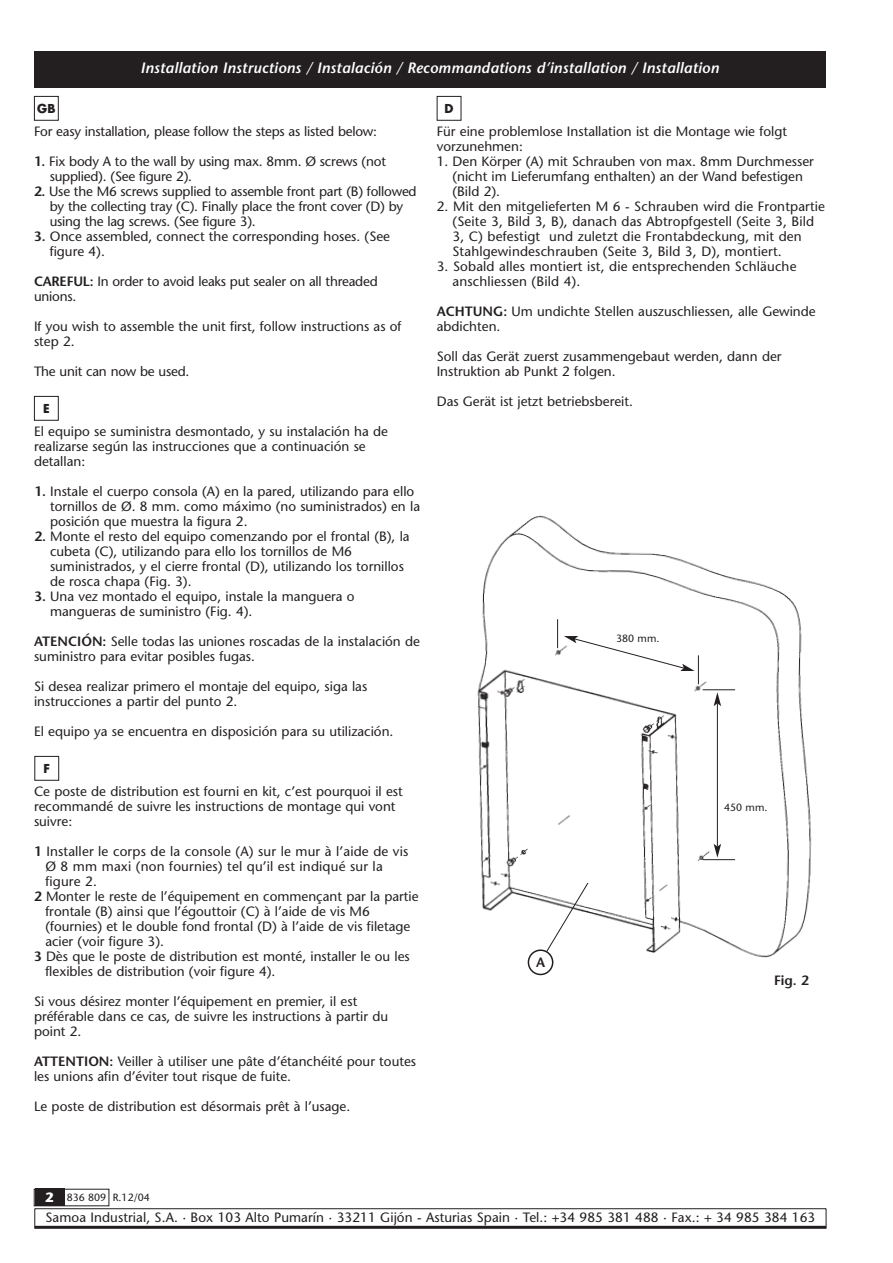
<style>
.page{position:relative;width:893px;height:1263px;background:#fff}
.page>*{position:absolute;margin:0;border:0;box-sizing:border-box;transform-origin:0 0}
.t1{font:italic 600 15px "Stone Sans";letter-spacing:.01em;color:#fff}
.t2{font:13.5px/15px "Stone Sans";color:#231f20}
.t3{font:600 13.5px "Stone Sans";color:#231f20}
.t4{font:700 12px "Futura";color:#231f20}
.t5{font:10.5px "Stone Sans";color:#231f20}
.s1{font-weight:600}
.s2{font-weight:700;font-size:13.5px;color:#fff}
</style>
<div class="page">
<img style="left:477px;top:515px;width:335px;height:450px">
<div style="left:35px;top:1189px;width:29px;height:17px;background:#231f20"></div>
<hr style="left:35px;top:1226px;width:791px;height:3px;background:#231f20">
<div style="left:34px;top:1189px;width:75px;height:17px;border:1px solid #231f20"></div>
<hr style="left:35px;top:1208px;width:791px;height:1px;background:#231f20">
<svg style="left:825px;top:1209px;width:1px;height:20px"></svg>
<svg style="left:34px;top:1209px;width:1px;height:20px"></svg>
<div style="left:34px;top:51px;width:791px;height:36px;background:#231f20"></div>
<div style="left:34px;top:96px;width:25px;height:25px;border:1px solid #231f20"></div>
<div style="left:436px;top:96px;width:25px;height:25px;border:1px solid #231f20"></div>
<div style="left:34px;top:396px;width:25px;height:25px;border:1px solid #231f20"></div>
<div style="left:34px;top:756px;width:25px;height:25px;border:1px solid #231f20"></div>
<svg style="left:527px;top:949px;width:26px;height:26px"></svg>
<svg style="left:545px;top:689px;width:190px;height:264px"></svg>
<svg style="left:713px;top:692px;width:8px;height:14px"></svg>
<svg style="left:713px;top:844px;width:8px;height:14px"></svg>
<svg style="left:557px;top:618px;width:142px;height:67px"></svg>
<p class="t4" style="left:37px;top:103px;width:20px">GB</p>
<p class="t1" style="left:140px;top:62px;width:580px">Installation Instructions / Instalación / Recommandations d’installation / Installation</p>
<p class="t4" style="left:444px;top:103px;width:11px">D</p>
<p class="t2" style="left:34px;top:125px;width:344px">For easy installation, please follow the steps as listed below:</p>
<p class="t2" style="left:50px;top:155px;width:338px;text-indent:-16px"><span class="s1">1.</span> Fix body A to the wall by using max. 8mm. Ø screws (not supplied). (See figure 2).</p>
<p class="t2" style="left:50px;top:185px;width:368px;text-indent:-16px"><span class="s1">2.</span> Use the M6 screws supplied to assemble front part (B) followed by the collecting tray (C). Finally place the front cover (D) by using the lag screws. (See figure 3).</p>
<p class="t2" style="left:50px;top:230px;width:342px;text-indent:-16px"><span class="s1">3.</span> Once assembled, connect the corresponding hoses. (See figure 4).</p>
<p class="t2" style="left:34px;top:275px;width:345px"><span class="s1">CAREFUL:</span> In order to avoid leaks put sealer on all threaded unions.</p>
<p class="t2" style="left:34px;top:320px;width:369px">If you wish to assemble the unit first, follow instructions as of step 2.</p>
<p class="t2" style="left:34px;top:365px;width:157px">The unit can now be used.</p>
<p class="t4" style="left:43px;top:403px;width:8px">E</p>
<p class="t2" style="left:34px;top:425px;width:355px">El equipo se suministra desmontado, y su instalación ha de realizarse según las instrucciones que a continuación se detallan:</p>
<p class="t2" style="left:50px;top:485px;width:371px;text-indent:-16px"><span class="s1">1.</span> Instale el cuerpo consola (A) en la pared, utilizando para ello tornillos de Ø. 8 mm. como máximo (no suministrados) en la posición que muestra la figura 2.</p>
<p class="t2" style="left:50px;top:530px;width:361px;text-indent:-16px"><span class="s1">2.</span> Monte el resto del equipo comenzando por el frontal (B), la cubeta (C), utilizando para ello los tornillos de M6 suministrados, y el cierre frontal (D), utilizando los tornillos de rosca chapa (Fig. 3).</p>
<p class="t2" style="left:50px;top:590px;width:306px;text-indent:-16px"><span class="s1">3.</span> Una vez montado el equipo, instale la manguera o mangueras de suministro (Fig. 4).</p>
<p class="t2" style="left:34px;top:635px;width:387px"><span class="s1">ATENCIÓN:</span> Selle todas las uniones roscadas de la instalación de suministro para evitar posibles fugas.</p>
<p class="t2" style="left:34px;top:680px;width:335px">Si desea realizar primero el montaje del equipo, siga las instrucciones a partir del punto 2.</p>
<p class="t2" style="left:34px;top:725px;width:361px">El equipo ya se encuentra en disposición para su utilización.</p>
<p class="t4" style="left:43px;top:763px;width:8px">F</p>
<p class="t2" style="left:34px;top:785px;width:370px">Ce poste de distribution est fourni en kit, c’est pourquoi il est recommandé de suivre les instructions de montage qui vont suivre:</p>
<p class="t2" style="left:34px;top:845px;width:376px"><span class="s1">1</span> Installer le corps de la console (A) sur le mur à l’aide de vis</p>
<p class="t2" style="left:45px;top:860px;width:339px">Ø 8 mm maxi (non fournies) tel qu’il est indiqué sur la</p>
<p class="t2" style="left:45px;top:875px;width:53px">figure 2.</p>
<p class="t2" style="left:34px;top:890px;width:386px"><span class="s1">2</span> Monter le reste de l’équipement en commençant par la partie</p>
<p class="t2" style="left:45px;top:905px;width:326px">frontale (B) ainsi que l’égouttoir (C) à l’aide de vis M6</p>
<p class="t2" style="left:45px;top:920px;width:366px">(fournies) et le double fond frontal (D) à l’aide de vis filetage</p>
<p class="t2" style="left:45px;top:935px;width:120px">acier (voir figure 3).</p>
<p class="t2" style="left:34px;top:950px;width:377px"><span class="s1">3</span> Dès que le poste de distribution est monté, installer le ou les</p>
<p class="t2" style="left:45px;top:965px;width:231px">flexibles de distribution (voir figure 4).</p>
<p class="t2" style="left:34px;top:995px;width:355px">Si vous désirez monter l’équipement en premier, il est préférable dans ce cas, de suivre les instructions à partir du point 2.</p>
<p class="t2" style="left:34px;top:1055px;width:383px"><span class="s1">ATTENTION:</span> Veiller à utiliser une pâte d’étanchéité pour toutes les unions afin d’éviter tout risque de fuite.</p>
<p class="t2" style="left:34px;top:1100px;width:318px">Le poste de distribution est désormais prêt à l’usage.</p>
<p class="t2" style="left:436px;top:125px;width:352px">Für eine problemlose Installation ist die Montage wie folgt vorzunehmen:</p>
<p class="t2" style="left:452px;top:155px;width:363px;text-indent:-16px">1. Den Körper (A) mit Schrauben von max. 8mm Durchmesser (nicht im Lieferumfang enthalten) an der Wand befestigen (Bild 2).</p>
<p class="t2" style="left:452px;top:200px;width:374px;text-indent:-16px">2. Mit den mitgelieferten M 6 - Schrauben wird die Frontpartie (Seite 3, Bild 3, B), danach das Abtropfgestell (Seite 3, Bild 3, C) befestigt und zuletzt die Frontabdeckung, mit den Stahlgewindeschrauben (Seite 3, Bild 3, D), montiert.</p>
<p class="t2" style="left:452px;top:260px;width:345px;text-indent:-16px">3. Sobald alles montiert ist, die entsprechenden Schläuche anschliessen (Bild 4).</p>
<p class="t2" style="left:436px;top:305px;width:380px"><span class="s1">ACHTUNG:</span> Um undichte Stellen auszuschliessen, alle Gewinde abdichten.</p>
<p class="t2" style="left:436px;top:350px;width:346px">Soll das Gerät zuerst zusammengebaut werden, dann der<br>Instruktion ab Punkt 2 folgen.</p>
<p class="t2" style="left:436px;top:395px;width:198px">Das Gerät ist jetzt betriebsbereit.</p>
<p class="t3" style="left:536px;top:958px;width:11px">A</p>
<p class="t5" style="left:616px;top:634px;width:45px">380 mm.</p>
<p class="t5" style="left:724px;top:804px;width:45px">450 mm.</p>
<p class="t3" style="left:774px;top:975px;width:36px">Fig. 2</p>
<p class="t5" style="left:45px;top:1193px;width:106px"><span class="s2">2</span> 836 809 R.12/04</p>
<p class="t2" style="left:45px;top:1211px;width:771px">Samoa Industrial, S.A. · Box 103 Alto Pumarín · 33211 Gijón - Asturias Spain · Tel.: +34 985 381 488 · Fax.: + 34 985 384 163</p>
</div>
